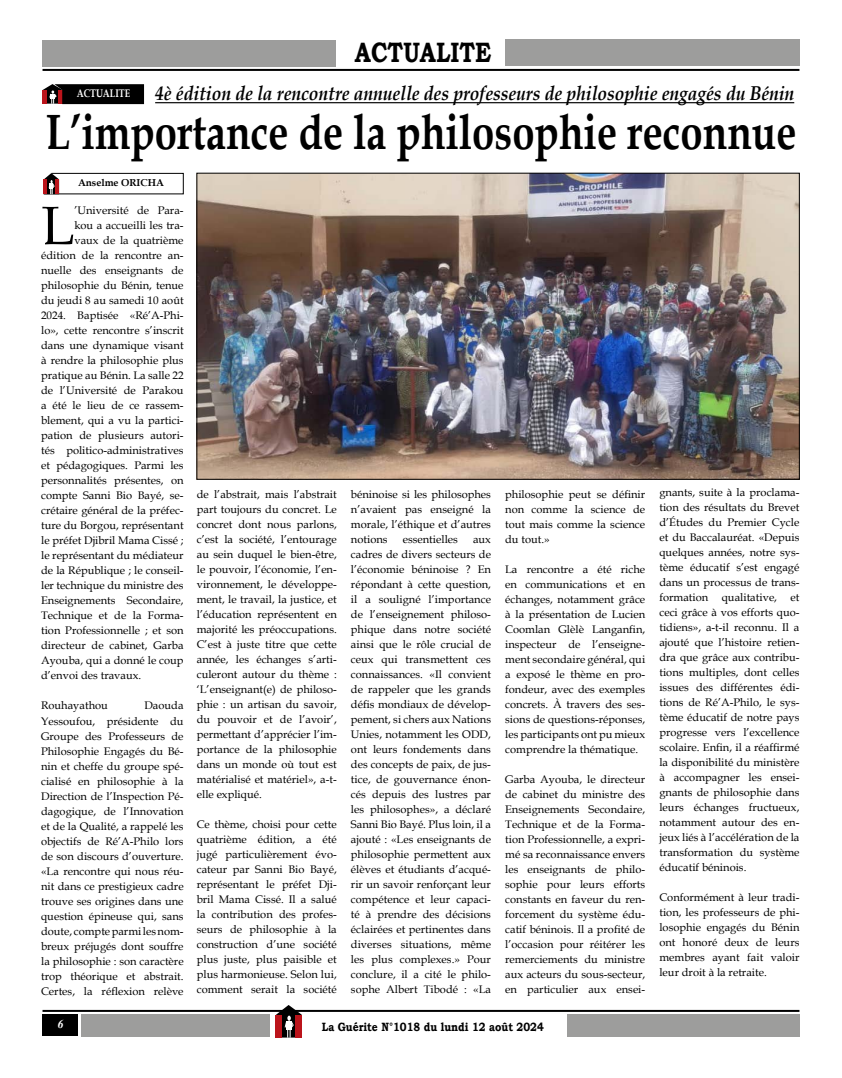
<style>
.page{position:relative;width:842px;height:1078px;background:#fff}
.page>*{position:absolute;margin:0;border:0;box-sizing:border-box;transform-origin:0 0}
.t1{font:54px "Book Antiqua";color:#000}
.t2{font:700 49.5px "Book Antiqua";color:#000;scale:.81 1}
.t3{font:700 28px "Bookman Old Style";color:#000;scale:.8 1}
.t4{font:italic 700 20px "Book Antiqua";color:#000;scale:.87 1}
.t5{font:700 12px "Bookman Old Style";color:#000;scale:.86 1}
.t6{font:italic 700 12px "Times New Roman";color:#fff}
.t7{font:11px/15px "Book Antiqua";color:#000;text-align:justify}
.t8{font:700 11px "Book Antiqua";color:#fff;scale:.81 1}
.t9{font:700 10px "Book Antiqua";color:#000}
.s1{font-style:normal;font-size:11px;color:#fff}
</style>
<div class="page">
<hr style="left:43px;top:69px;width:756px;height:2px;background:#000">
<div style="left:43px;top:40px;width:293px;height:27px;background:#9d9d9c"></div>
<div style="left:505px;top:39px;width:294px;height:27px;background:#9d9d9c"></div>
<hr style="left:43px;top:1009px;width:756px;height:2px;background:#000">
<div style="left:567px;top:1013px;width:232px;height:23px;background:#9d9d9c"></div>
<div style="left:81px;top:1014px;width:189px;height:22px;background:#9d9d9c"></div>
<div style="left:43px;top:1014px;width:35px;height:21px;background:#000"></div>
<svg style="left:276px;top:1005px;width:26px;height:32px"></svg>
<div style="left:296px;top:1014px;width:6px;height:23px;background:#bb141b"></div>
<div style="left:276px;top:1014px;width:6px;height:23px;background:#bb141b"></div>
<hr style="left:155px;top:102px;width:639px;height:1px;background:#000">
<svg style="left:43px;top:68px;width:247px;height:341px"></svg>
<svg style="left:297px;top:68px;width:47px;height:36px"></svg>
<svg style="left:395px;top:68px;width:223px;height:105px"></svg>
<svg style="left:625px;top:68px;width:173px;height:105px"></svg>
<img style="left:199px;top:175px;width:598px;height:302px">
<h3 class="t3" style="left:355px;top:32px;width:171px">ACTUALITE</h3>
<p class="t8" style="left:77px;top:86px;width:9px">actualit</p>
<h3 class="t4" style="left:125px;top:79px;width:771px"><span class="s1">e</span> 4è édition de la rencontre annuelle des professeurs de philosophie engagés du Bénin</h3>
<h2 class="t2" style="left:46px;top:98px;width:928px">L’importance de la philosophie reconnue</h2>
<p class="t9" style="left:78px;top:176px;width:87px">Anselme ORICHA</p>
<h1 class="t1" style="left:41px;top:188px;width:35px">L</h1>
<p class="t7" style="left:74px;top:202px;width:111px">’Université de Para-</p>
<p class="t7" style="left:74px;top:217px;width:111px">kou a accueilli les tra-</p>
<p class="t7" style="left:74px;top:232px;width:111px">vaux de la quatrième</p>
<p class="t7" style="left:41px;top:247px;width:144px">édition de la rencontre an-</p>
<p class="t7" style="left:41px;top:262px;width:144px">nuelle des enseignants de</p>
<p class="t7" style="left:41px;top:277px;width:144px">philosophie du Bénin, tenue</p>
<p class="t7" style="left:41px;top:292px;width:144px">du jeudi 8 au samedi 10 août</p>
<p class="t7" style="left:41px;top:307px;width:144px">2024. Baptisée «Ré’A-Phi-</p>
<p class="t7" style="left:41px;top:322px;width:144px">lo», cette rencontre s’inscrit</p>
<p class="t7" style="left:41px;top:337px;width:144px">dans une dynamique visant</p>
<p class="t7" style="left:41px;top:352px;width:144px">à rendre la philosophie plus</p>
<p class="t7" style="left:41px;top:367px;width:144px">pratique au Bénin. La salle 22</p>
<p class="t7" style="left:41px;top:382px;width:144px">de l’Université de Parakou</p>
<p class="t7" style="left:41px;top:397px;width:144px">a été le lieu de ce rassem-</p>
<p class="t7" style="left:41px;top:412px;width:144px">blement, qui a vu la partici-</p>
<p class="t7" style="left:41px;top:427px;width:144px">pation de plusieurs autori-</p>
<p class="t7" style="left:41px;top:442px;width:144px">tés politico-administratives</p>
<p class="t7" style="left:41px;top:457px;width:144px">et pédagogiques. Parmi les</p>
<p class="t7" style="left:41px;top:472px;width:144px">personnalités présentes, on</p>
<p class="t7" style="left:41px;top:487px;width:144px">compte Sanni Bio Bayé, se-</p>
<p class="t7" style="left:41px;top:502px;width:144px">crétaire général de la préfec-</p>
<p class="t7" style="left:41px;top:517px;width:144px">ture du Borgou, représentant</p>
<p class="t7" style="left:41px;top:532px;width:144px">le préfet Djibril Mama Cissé ;</p>
<p class="t7" style="left:41px;top:547px;width:144px">le représentant du médiateur</p>
<p class="t7" style="left:41px;top:562px;width:144px">de la République ; le conseil-</p>
<p class="t7" style="left:41px;top:577px;width:144px">ler technique du ministre des</p>
<p class="t7" style="left:41px;top:592px;width:144px">Enseignements Secondaire,</p>
<p class="t7" style="left:41px;top:607px;width:144px">Technique et de la Forma-</p>
<p class="t7" style="left:41px;top:622px;width:144px">tion Professionnelle ; et son</p>
<p class="t7" style="left:41px;top:637px;width:144px">directeur de cabinet, Garba</p>
<p class="t7" style="left:41px;top:652px;width:144px">Ayouba, qui a donné le coup</p>
<p class="t7" style="left:41px;top:667px;width:102px">d’envoi des travaux.</p>
<p class="t7" style="left:41px;top:697px;width:68px">Rouhayathou</p>
<p class="t7" style="left:41px;top:697px;width:144px;text-indent:103px">Daouda Yessoufou, présidente du Groupe des Professeurs de Philosophie Engagés du Bé&shy;nin et cheffe du groupe spé&shy;cialisé en philosophie à la Direction de l’Inspection Pé&shy;dagogique, de l’Innovation et de la Qualité, a rappelé les objectifs de Ré’A-Philo lors de son discours d’ouverture. «La rencontre qui nous réu&shy;nit dans ce prestigieux cadre trouve ses origines dans une question épineuse qui, sans doute, compte parmi les nom&shy;breux préjugés dont souffre la philosophie : son caractère trop théorique et abstrait.<br>Certes, la réflexion relève</p>
<p class="t7" style="left:197px;top:486px;width:142px">de l’abstrait, mais l’abstrait part toujours du concret. Le concret dont nous parlons, c’est la société, l’entourage au sein duquel le bien-être, le pouvoir, l’économie, l’en&shy;vironnement, le développe&shy;ment, le travail, la justice, et l’éducation représentent en majorité les préoccupations.<br>C’est à juste titre que cette année, les échanges s’arti&shy;culeront autour du thème : ‘L’enseignant(e) de philoso&shy;phie : un artisan du savoir, du pouvoir et de l’avoir’, permettant d’apprécier l’im&shy;portance de la philosophie dans un monde où tout est matérialisé et matériel», a-t&shy;elle expliqué.</p>
<p class="t7" style="left:197px;top:816px;width:142px">Ce thème, choisi pour cette quatrième édition, a été jugé particulièrement évo&shy;cateur par Sanni Bio Bayé, représentant le préfet Dji&shy;bril Mama Cissé. Il a salué la contribution des profes&shy;seurs de philosophie à la construction d’une société plus juste, plus paisible et plus harmonieuse. Selon lui, comment serait la société</p>
<p class="t7" style="left:351px;top:486px;width:142px">béninoise si les philosophes n’avaient pas enseigné la morale, l’éthique et d’autres notions</p>
<p class="t7" style="left:403px;top:531px;width:57px">essentielles</p>
<p class="t7" style="left:351px;top:531px;width:142px;text-indent:122px">aux cadres de divers secteurs de l’économie béninoise ? En répondant à cette question, il a souligné l’importance de l’enseignement philoso&shy;phique dans notre société ainsi que le rôle crucial de ceux qui transmettent ces connaissances. «Il convient de rappeler que les grands défis mondiaux de dévelop&shy;pement, si chers aux Nations Unies, notamment les ODD, ont leurs fondements dans des concepts de paix, de jus&shy;tice, de gouvernance énon&shy;cés depuis des lustres par les philosophes», a déclaré Sanni Bio Bayé. Plus loin, il a ajouté : «Les enseignants de philosophie permettent aux élèves et étudiants d’acqué&shy;rir un savoir renforçant leur compétence et leur capaci&shy;té à prendre des décisions éclairées et pertinentes dans diverses situations, même les plus complexes.» Pour conclure, il a cité le philo&shy;sophe Albert Tibodé : «La</p>
<p class="t7" style="left:505px;top:486px;width:142px">philosophie peut se définir non comme la science de tout mais comme la science du tout.»</p>
<p class="t7" style="left:505px;top:561px;width:142px">La rencontre a été riche en communications et en échanges, notamment grâce à la présentation de Lucien Coomlan Glèlè Langanfin, inspecteur de l’enseigne&shy;ment secondaire général, qui a exposé le thème en pro&shy;fondeur, avec des exemples concrets. À travers des ses&shy;sions de questions-réponses, les participants ont pu mieux comprendre la thématique.</p>
<p class="t7" style="left:505px;top:771px;width:142px">Garba Ayouba, le directeur de cabinet du ministre des Enseignements Secondaire, Technique et de la Forma&shy;tion Professionnelle, a expri&shy;mé sa reconnaissance envers les enseignants de philo&shy;sophie pour leurs efforts constants en faveur du ren&shy;forcement du système édu&shy;catif béninois. Il a profité de l’occasion pour réitérer les remerciements du ministre aux acteurs du sous-secteur, en particulier aux ensei-</p>
<p class="t6" style="left:57px;top:1015px;width:7px">6</p>
<p class="t5" style="left:322px;top:1017px;width:260px">La Guérite N°1018 du lundi 12 août 2024</p>
<p class="t7" style="left:659px;top:484px;width:142px">gnants, suite à la proclama&shy;tion des résultats du Brevet d’Études du Premier Cycle et du Baccalauréat. «Depuis quelques années, notre sys&shy;tème éducatif s’est engagé dans un processus de trans&shy;formation qualitative, et ceci grâce à vos efforts quo&shy;tidiens», a-t-il reconnu. Il a ajouté que l’histoire retien&shy;dra que grâce aux contribu&shy;tions multiples, dont celles issues des différentes édi&shy;tions de Ré’A-Philo, le sys&shy;tème éducatif de notre pays progresse vers l’excellence scolaire. Enfin, il a réaffirmé la disponibilité du ministère à accompagner les ensei&shy;gnants de philosophie dans leurs échanges fructueux, notamment autour des en&shy;jeux liés à l’accélération de la transformation du système éducatif béninois.</p>
<p class="t7" style="left:659px;top:889px;width:142px">Conformément à leur tradi&shy;tion, les professeurs de phi&shy;losophie engagés du Bénin ont honoré deux de leurs membres ayant fait valoir leur droit à la retraite.</p>
</div>
